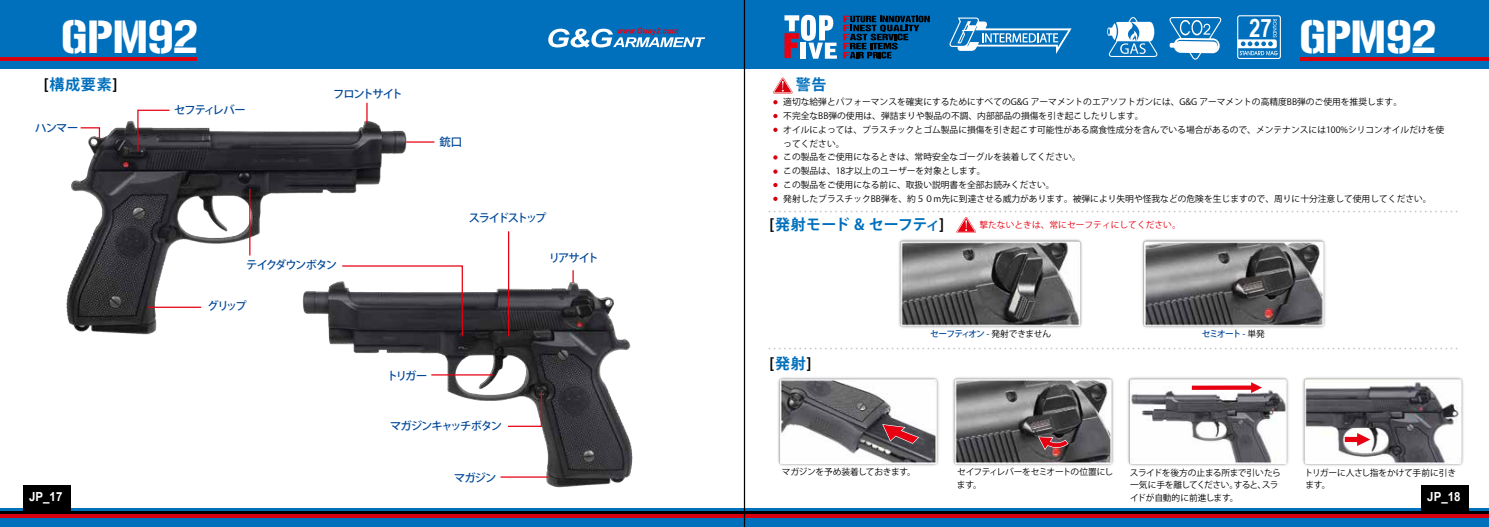
<style>
.page{position:relative;width:1489px;height:527px;background:#fff}
.page>*{position:absolute;margin:0;border:0;box-sizing:border-box;transform-origin:0 0}
.t1{font:45.88px "Gunplay";color:#fff}
.t2{font:700 25.38px "Arial Narrow";color:#fff}
.t3{font:700 15px "Koz Go Pro";letter-spacing:-.015em;color:#006fbc}
.t4{font:700 15px "Koz Go Pro";letter-spacing:.015em;color:#006fbc}
.t5{font:700 15px "Koz Go Pro";color:#000}
.t6{font:700 12.5px "Arial";color:#fff;scale:.92 1}
.t7{font:500 11.25px "Koz Go Pro";letter-spacing:-.105em;color:#004898}
.t8{font:500 11.25px "Koz Go Pro";letter-spacing:-.18em;color:#004898}
.t9{font:8.75px/13.8px "Koz Go Pro";color:#000}
.t10{font:8.75px/12.5px "Koz Go Pro";letter-spacing:-.04em;color:#000}
.t11{font:500 8.75px "Koz Go Pro";letter-spacing:-.125em;color:#004898}
.t12{font:8.75px "Koz Go Pro";color:#e60012}
.t13{font:8.75px/12.5px "Koz Go Pro";letter-spacing:-.02em;color:#000}
.t14{font:8.75px "Koz Go Pro";letter-spacing:-.035em;color:#000}
.s1{color:#000}
.s2{color:#006fbc}
.s3{font-weight:400;color:#000}
</style>
<div class="page">
<img style="left:0;top:0;width:1488px;height:526px">
<svg style="left:773px;top:100px;width:4px;height:4px"></svg>
<svg style="left:773px;top:114px;width:4px;height:4px"></svg>
<svg style="left:773px;top:127px;width:4px;height:5px"></svg>
<svg style="left:773px;top:155px;width:4px;height:4px"></svg>
<svg style="left:773px;top:169px;width:4px;height:4px"></svg>
<svg style="left:773px;top:183px;width:4px;height:4px"></svg>
<svg style="left:773px;top:196px;width:4px;height:5px"></svg>
<svg style="left:773px;top:77px;width:19px;height:16px"></svg>
<svg style="left:769px;top:210px;width:687px;height:23px"></svg>
<svg style="left:769px;top:347px;width:687px;height:2px"></svg>
<hr style="left:148px;top:306px;width:53px;height:1px;background:#e60012">
<svg style="left:406px;top:141px;width:28px;height:1px"></svg>
<svg style="left:572px;top:270px;width:1px;height:12px"></svg>
<hr style="left:508px;top:231px;width:1px;height:105px;background:#e60012">
<svg style="left:366px;top:103px;width:1px;height:20px"></svg>
<hr style="left:249px;top:188px;width:1px;height:67px;background:#e60012">
<svg style="left:507px;top:390px;width:35px;height:37px"></svg>
<hr style="left:500px;top:476px;width:48px;height:1px;background:#e60012">
<hr style="left:431px;top:374px;width:62px;height:1px;background:#e60012">
<svg style="left:79px;top:126px;width:22px;height:14px"></svg>
<svg style="left:137px;top:109px;width:34px;height:43px"></svg>
<svg style="left:341px;top:264px;width:122px;height:73px"></svg>
<svg style="left:1191px;top:382px;width:70px;height:10px"></svg>
<svg style="left:1036px;top:435px;width:33px;height:16px"></svg>
<svg style="left:1344px;top:432px;width:26px;height:13px"></svg>
<svg style="left:881px;top:423px;width:39px;height:21px"></svg>
<hr style="left:743px;top:0;width:2px;height:526px;background:#000">
<h2 class="t2" style="left:1248px;top:9px;width:24px">27</h2>
<h1 class="t1" style="left:61px;top:3px;width:139px">GPM92</h1>
<h1 class="t1" style="left:1299px;top:3px;width:139px">GPM92</h1>
<h3 class="t4" style="left:44px;top:75px;width:75px"><span class="s1">[</span>構成要素<span class="s1">]</span></h3>
<h3 class="t4" style="left:795px;top:75px;width:32px">警告</h3>
<p class="t9" style="left:783px;top:95px;width:662px">適切な給弾とパフォーマンスを確実にするためにすべてのG&amp;G アーマメントのエアソフトガンには、G&amp;G アーマメントの高精度BB弾のご使用を推奨します。<br>不完全なBB弾の使用は、弾詰まりや製品の不調、内部部品の損傷を引き起こしたりします。<br>オイルによっては、プラスチックとゴム製品に損傷を引き起こす可能性がある腐食性成分を含んでいる場合があるので、メンテナンスには100%シリコンオイルだけを使ってください。<br>この製品をご使用になるときは、常時安全なゴーグルを装着してください。<br>この製品は、18才以上のユーザーを対象とします。<br>この製品をご使用になる前に、取扱い説明書を全部お読みください。<br>発射したプラスチックBB弾を、約５０m先に到達させる威力があります。被弾により失明や怪我などの危険を生じますので、周りに十分注意して使用してください。</p>
<h3 class="t3" style="left:769px;top:215px;width:176px"><span class="s1">[</span>発射モード &amp; セーフティ<span class="s1">]</span></h3>
<p class="t7" style="left:333px;top:86px;width:71px">フロントサイト</p>
<p class="t7" style="left:174px;top:102px;width:73px">セフティレバー</p>
<p class="t7" style="left:35px;top:121px;width:45px">ハンマー</p>
<p class="t7" style="left:439px;top:134px;width:24px">銃口</p>
<p class="t8" style="left:469px;top:210px;width:79px">スライドストップ</p>
<p class="t12" style="left:979px;top:219px;width:203px">撃たないときは、常にセーフティにしてください。</p>
<p class="t7" style="left:246px;top:257px;width:92px">テイクダウンボタン</p>
<p class="t7" style="left:208px;top:298px;width:41px">グリップ</p>
<p class="t7" style="left:387px;top:368px;width:42px">トリガー</p>
<p class="t7" style="left:390px;top:418px;width:113px">マガジンキャッチボタン</p>
<p class="t7" style="left:549px;top:251px;width:51px">リアサイト</p>
<h3 class="t5" style="left:769px;top:353px;width:44px">[<span class="s2">発射</span>]</h3>
<p class="t11" style="left:930px;top:328px;width:122px">セーフティオン - <span class="s3">発射できません</span></p>
<p class="t11" style="left:1201px;top:328px;width:65px">セミオート - <span class="s3">単発</span></p>
<p class="t14" style="left:781px;top:466px;width:136px">マガジンを予め装着しておきます。</p>
<p class="t10" style="left:956px;top:465px;width:158px">セイフティレバーをセミオートの位置にします。</p>
<p class="t13" style="left:1304px;top:466px;width:153px">トリガーに人さし指をかけて手前に引きます。</p>
<p class="t10" style="left:1129px;top:466px;width:153px">スライドを後方の止まる所まで引いたら一気に手を離してください。すると、スライドが自動的に前進します。</p>
<p class="t7" style="left:454px;top:470px;width:44px">マガジン</p>
<h3 class="t6" style="left:29px;top:488px;width:38px">JP_17</h3>
<h3 class="t6" style="left:1427px;top:488px;width:38px">JP_18</h3>
</div>
